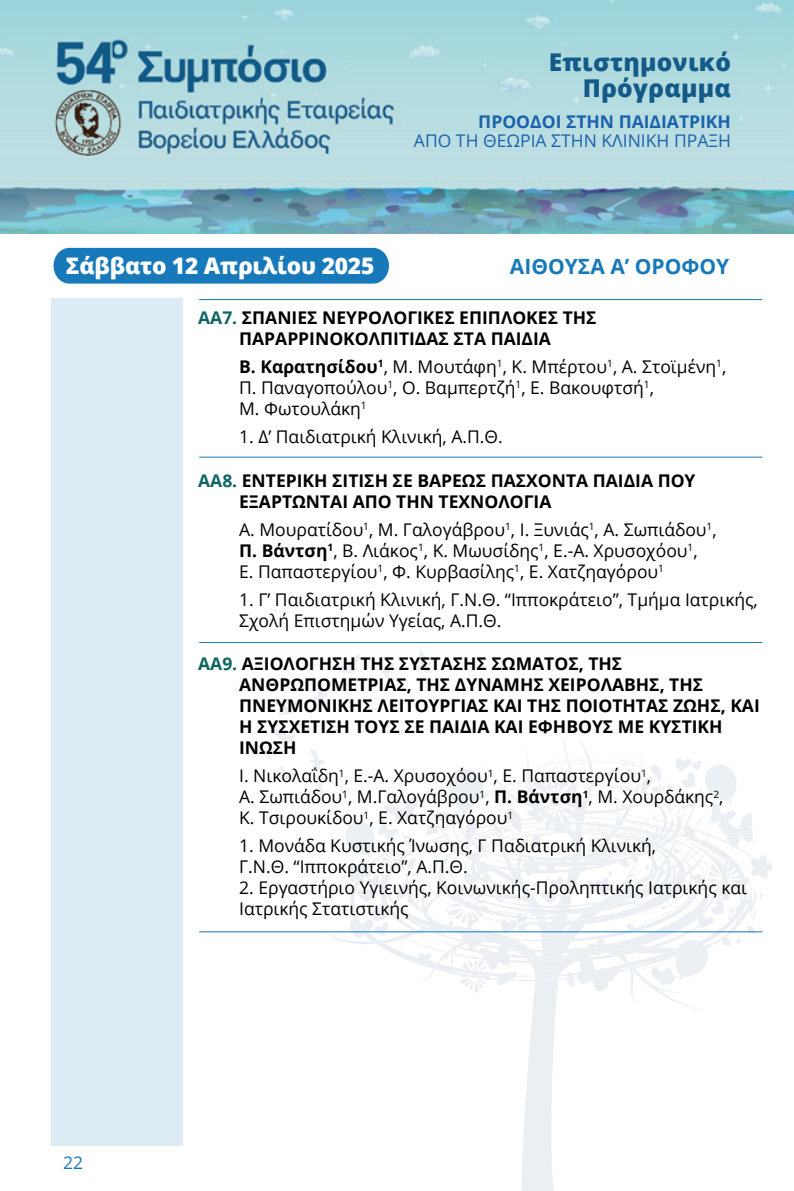
<style>
.page{position:relative;width:794px;height:1191px;background:#fff}
.page>*{position:absolute;margin:0;border:0;box-sizing:border-box;transform-origin:0 0}
.t1{font:800 24.5px/26.2px "Open Sans";letter-spacing:.01em;color:#145a88;text-align:right}
.t2{font:800 22.75px "Open Sans";letter-spacing:-.01em;color:#fff}
.t3{font:700 21px "Open Sans";color:#1779b9}
.t4{font:17.5px/21px "Open Sans";color:#000}
.t5{font:700 17.5px/21px "Open Sans";color:#000}
.t6{font:17.5px "Open Sans";color:#1a63ac}
.t7{font:700 17.5px "Open Sans";color:#1a63ac}
.t8{font:17.5px "Open Sans";color:#1779b9}
.s1{color:#0e6461}
.s2{font-weight:700}
</style>
<div class="page">
<svg style="left:380px;top:734px;width:367px;height:201px"></svg>
<svg style="left:319px;top:919px;width:407px;height:272px"></svg>
<img style="left:283px;top:650px;width:149px;height:41px">
<img style="left:632px;top:803px;width:45px;height:15px">
<img style="left:489px;top:803px;width:143px;height:30px">
<img style="left:632px;top:833px;width:97px;height:58px">
<img style="left:489px;top:911px;width:130px;height:80px">
<img style="left:280px;top:754px;width:456px;height:49px">
<div style="left:51px;top:298px;width:132px;height:847px;background:#dcebf4"></div>
<div style="left:54px;top:248px;width:335px;height:36px;background:#1779b9"></div>
<hr style="left:199px;top:299px;width:563px;height:1px;background:#1779b9">
<hr style="left:199px;top:457px;width:563px;height:1px;background:#1779b9">
<hr style="left:199px;top:642px;width:563px;height:1px;background:#1779b9">
<hr style="left:199px;top:931px;width:563px;height:1px;background:#1779b9">
<img style="left:0;top:0;width:794px;height:233px">
<h1 class="t1" style="left:549px;top:48px;width:184px">Επιστημονικό<br>Πρόγραμμα</h1>
<p class="t7" style="left:478px;top:109px;width:254px">ΠΡΟΟΔΟΙ ΣΤΗΝ ΠΑΙΔΙΑΤΡΙΚΗ</p>
<p class="t6" style="left:414px;top:129px;width:318px">ΑΠΟ ΤΗ ΘΕΩΡΙΑ ΣΤΗΝ ΚΛΙΝΙΚΗ ΠΡΑΞΗ</p>
<h2 class="t2" style="left:66px;top:248px;width:310px">Σάββατο 12 Απριλίου 2025</h2>
<p class="t3" style="left:510px;top:251px;width:221px">ΑΙΘΟΥΣΑ Α’ ΟΡΟΦΟΥ</p>
<p class="t5" style="left:198px;top:306px;width:400px;text-align:center"><span class="s1">ΑΑ7.</span> ΣΠΑΝΙΕΣ ΝΕΥΡΟΛΟΓΙΚΕΣ ΕΠΙΠΛΟΚΕΣ ΤΗΣ<br>ΠΑΡΑΡΡΙΝΟΚΟΛΠΙΤΙΔΑΣ ΣΤΑ ΠΑΙΔΙΑ</p>
<p class="t4" style="left:239px;top:355px;width:489px"><span class="s2">Β. Καρατησίδου</span><sup>1</sup>, Μ. Μουτάφη<sup>1</sup>, Κ. Μπέρτου<sup>1</sup>, Α. Στοϊμένη<sup>1</sup>,<br>Π. Παναγοπούλου<sup>1</sup>, Ο. Βαμπερτζή<sup>1</sup>, Ε. Βακουφτσή<sup>1</sup>,<br>Μ. Φωτουλάκη<sup>1</sup></p>
<p class="t4" style="left:239px;top:425px;width:265px">1. Δ’ Παιδιατρική Κλινική, Α.Π.Θ.</p>
<p class="t5" style="left:239px;top:469px;width:458px;text-indent:-41px"><span class="s1">ΑΑ8.</span> ΕΝΤΕΡΙΚΗ ΣΙΤΙΣΗ ΣΕ ΒΑΡΕΩΣ ΠΑΣΧΟΝΤΑ ΠΑΙΔΙΑ ΠΟΥ<br>ΕΞΑΡΤΩΝΤΑΙ ΑΠΟ ΤΗΝ ΤΕΧΝΟΛΟΓΙΑ</p>
<p class="t4" style="left:239px;top:518px;width:479px">Α. Μουρατίδου<sup>1</sup>, Μ. Γαλογάβρου<sup>1</sup>, Ι. Ξυνιάς<sup>1</sup>, Α. Σωπιάδου<sup>1</sup>,<br><span class="s2">Π. Βάντση</span><sup>1</sup>, Β. Λιάκος<sup>1</sup>, Κ. Μωυσίδης<sup>1</sup>, Ε.-Α. Χρυσοχόου<sup>1</sup>,<br>Ε. Παπαστεργίου<sup>1</sup>, Φ. Κυρβασίλης<sup>1</sup>, Ε. Χατζηαγόρου<sup>1</sup></p>
<p class="t4" style="left:239px;top:588px;width:520px">1. Γ’ Παιδιατρική Κλινική, Γ.Ν.Θ. “Ιπποκράτειο”, Τμήμα Ιατρικής,<br>Σχολή Επιστημών Υγείας, Α.Π.Θ.</p>
<p class="t5" style="left:239px;top:653px;width:522px;text-indent:-41px"><span class="s1">ΑΑ9.</span> ΑΞΙΟΛΟΓΗΣΗ ΤΗΣ ΣΥΣΤΑΣΗΣ ΣΩΜΑΤΟΣ, ΤΗΣ ΑΝΘΡΩΠΟΜΕΤΡΙΑΣ, ΤΗΣ ΔΥΝΑΜΗΣ ΧΕΙΡΟΛΑΒΗΣ, ΤΗΣ ΠΝΕΥΜΟΝΙΚΗΣ ΛΕΙΤΟΥΡΓΙΑΣ ΚΑΙ ΤΗΣ ΠΟΙΟΤΗΤΑΣ ΖΩΗΣ, ΚΑΙ Η ΣΥΣΧΕΤΙΣΗ ΤΟΥΣ ΣΕ ΠΑΙΔΙΑ ΚΑΙ ΕΦΗΒΟΥΣ ΜΕ ΚΥΣΤΙΚΗ ΙΝΩΣΗ</p>
<p class="t4" style="left:239px;top:765px;width:486px">Ι. Νικολαΐδη<sup>1</sup>, Ε.-Α. Χρυσοχόου<sup>1</sup>, Ε. Παπαστεργίου<sup>1</sup>,<br>Α. Σωπιάδου<sup>1</sup>, Μ.Γαλογάβρου<sup>1</sup>, <span class="s2">Π. Βάντση</span><sup>1</sup>, Μ. Χουρδάκης<sup>2</sup>,<br>Κ. Τσιρουκίδου<sup>1</sup>, Ε. Χατζηαγόρου<sup>1</sup></p>
<p class="t4" style="left:239px;top:835px;width:418px">1. Μονάδα Κυστικής Ίνωσης, Γ Παδιατρική Κλινική,<br>Γ.Ν.Θ. “Ιπποκράτειο”, Α.Π.Θ.</p>
<p class="t4" style="left:239px;top:877px;width:509px">2. Εργαστήριο Υγιεινής, Κοινωνικής-Προληπτικής Ιατρικής και<br>Ιατρικής Στατιστικής</p>
<p class="t8" style="left:63px;top:1151px;width:22px">22</p>
</div>
